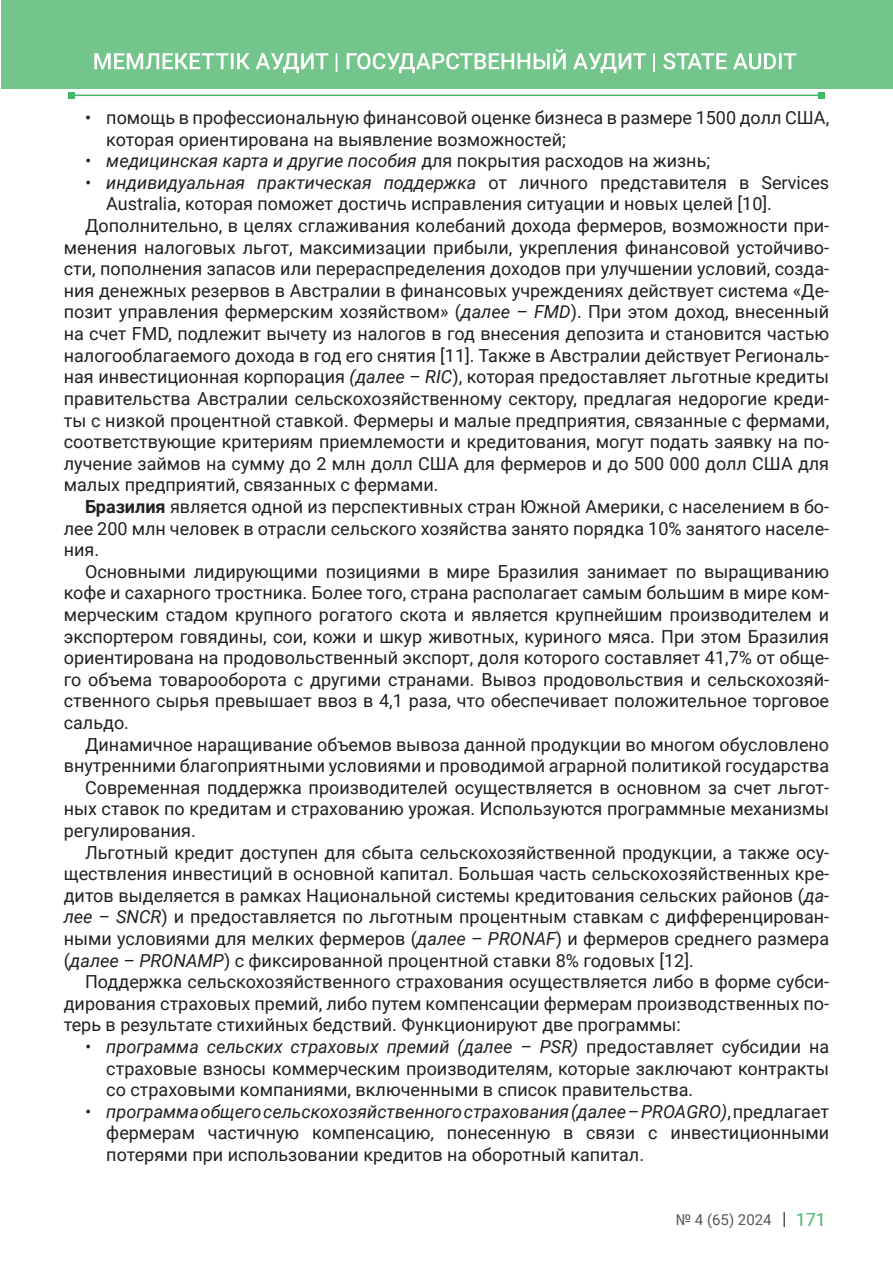
<style>
.page{position:relative;width:893px;height:1263px;background:#fff}
.page>*{position:absolute;margin:0;border:0;box-sizing:border-box;transform-origin:0 0}
.t1{font:18px/21.6px "Roboto";color:#231f20;text-align:justify}
.t2{font:italic 18px "Roboto";color:#231f20}
.t3{font:18px "Roboto";color:#44b869}
.t4{font:15px "Roboto";color:#57585a}
.s1{font-style:normal}
.s2{font-style:italic}
.s3{font-weight:700}
</style>
<div class="page">
<svg style="left:783px;top:1212px;width:2px;height:15px"></svg>
<hr style="left:71px;top:95px;width:748px;height:1px;background:#44b869">
<svg style="left:819px;top:92px;width:6px;height:6px"></svg>
<svg style="left:68px;top:92px;width:6px;height:6px"></svg>
<div style="left:1px;top:0;width:892px;height:89px;background:#74c58b"></div>
<svg style="left:94px;top:49px;width:702px;height:24px"></svg>
<p class="t1" style="left:106px;top:106px;width:724px;text-indent:-21px">• помощь в профессиональную финансовой оценке бизнеса в размере 1500 долл США, которая ориентирована на выявление возможностей;</p>
<p class="t2" style="left:85px;top:148px;width:627px">• медицинская карта и другие пособия <span class="s1">для покрытия расходов на жизнь;</span></p>
<p class="t2" style="left:85px;top:170px;width:746px">• индивидуальная практическая поддержка <span class="s1">от личного представителя в Services</span></p>
<p class="t1" style="left:106px;top:193px;width:667px">Australia, которая поможет достичь исправления ситуации и новых целей [10].</p>
<p class="t1" style="left:85px;top:214px;width:746px">Дополнительно, в целях сглаживания колебаний дохода фермеров, возможности при-</p>
<p class="t1" style="left:64px;top:236px;width:767px">менения налоговых льгот, максимизации прибыли, укрепления финансовой устойчиво-</p>
<p class="t1" style="left:64px;top:257px;width:767px">сти, пополнения запасов или перераспределения доходов при улучшении условий, созда-</p>
<p class="t1" style="left:64px;top:279px;width:767px">ния денежных резервов в Австралии в финансовых учреждениях действует система «Де-</p>
<p class="t1" style="left:64px;top:301px;width:767px">позит управления фермерским хозяйством» (<span class="s2">далее – FMD</span>). При этом доход, внесенный</p>
<p class="t1" style="left:64px;top:322px;width:767px">на счет FMD, подлежит вычету из налогов в год внесения депозита и становится частью</p>
<p class="t1" style="left:64px;top:344px;width:767px">налогооблагаемого дохода в год его снятия [11]. Также в Австралии действует Региональ-</p>
<p class="t1" style="left:64px;top:365px;width:767px">ная инвестиционная корпорация <span class="s2">(далее – RIC</span>), которая предоставляет льготные кредиты</p>
<p class="t1" style="left:64px;top:387px;width:767px">правительства Австралии сельскохозяйственному сектору, предлагая недорогие креди-</p>
<p class="t1" style="left:64px;top:409px;width:767px">ты с низкой процентной ставкой. Фермеры и малые предприятия, связанные с фермами,</p>
<p class="t1" style="left:64px;top:430px;width:767px">соответствующие критериям приемлемости и кредитования, могут подать заявку на по-</p>
<p class="t1" style="left:64px;top:452px;width:767px">лучение займов на сумму до 2 млн долл США для фермеров и до 500 000 долл США для</p>
<p class="t1" style="left:64px;top:473px;width:376px">малых предприятий, связанных с фермами.</p>
<p class="t1" style="left:85px;top:495px;width:746px"><span class="s3">Бразилия</span> является одной из перспективных стран Южной Америки, с населением в бо-</p>
<p class="t1" style="left:64px;top:517px;width:767px">лее 200 млн человек в отрасли сельского хозяйства занято порядка 10% занятого населе-</p>
<p class="t1" style="left:64px;top:538px;width:37px">ния.</p>
<p class="t1" style="left:85px;top:560px;width:746px">Основными лидирующими позициями в мире Бразилия занимает по выращиванию</p>
<p class="t1" style="left:64px;top:581px;width:767px">кофе и сахарного тростника. Более того, страна располагает самым большим в мире ком-</p>
<p class="t1" style="left:64px;top:603px;width:767px">мерческим стадом крупного рогатого скота и является крупнейшим производителем и</p>
<p class="t1" style="left:64px;top:625px;width:767px">экспортером говядины, сои, кожи и шкур животных, куриного мяса. При этом Бразилия</p>
<p class="t1" style="left:64px;top:646px;width:767px">ориентирована на продовольственный экспорт, доля которого составляет 41,7% от обще-</p>
<p class="t1" style="left:64px;top:668px;width:767px">го объема товарооборота с другими странами. Вывоз продовольствия и сельскохозяй-</p>
<p class="t1" style="left:64px;top:689px;width:767px">ственного сырья превышает ввоз в 4,1 раза, что обеспечивает положительное торговое</p>
<p class="t1" style="left:64px;top:711px;width:67px">сальдо.</p>
<p class="t1" style="left:85px;top:733px;width:746px">Динамичное наращивание объемов вывоза данной продукции во многом обусловлено</p>
<p class="t1" style="left:64px;top:754px;width:767px">внутренними благоприятными условиями и проводимой аграрной политикой государства</p>
<p class="t1" style="left:85px;top:776px;width:746px">Современная поддержка производителей осуществляется в основном за счет льгот-</p>
<p class="t1" style="left:64px;top:797px;width:767px">ных ставок по кредитам и страхованию урожая. Используются программные механизмы</p>
<p class="t1" style="left:64px;top:819px;width:133px">регулирования.</p>
<p class="t1" style="left:85px;top:841px;width:746px">Льготный кредит доступен для сбыта сельскохозяйственной продукции, а также осу-</p>
<p class="t1" style="left:64px;top:862px;width:767px">ществления инвестиций в основной капитал. Большая часть сельскохозяйственных кре-</p>
<p class="t1" style="left:64px;top:884px;width:767px">дитов выделяется в рамках Национальной системы кредитования сельских районов (<span class="s2">да-</span></p>
<p class="t1" style="left:64px;top:905px;width:767px"><span class="s2">лее – SNCR</span>) и предоставляется по льготным процентным ставкам с дифференцирован-</p>
<p class="t1" style="left:64px;top:927px;width:767px">ными условиями для мелких фермеров (<span class="s2">далее – PRONAF</span>) и фермеров среднего размера</p>
<p class="t1" style="left:64px;top:949px;width:632px">(<span class="s2">далее – PRONAMP</span>) с фиксированной процентной ставки 8% годовых [12].</p>
<p class="t1" style="left:85px;top:970px;width:746px">Поддержка сельскохозяйственного страхования осуществляется либо в форме субси-</p>
<p class="t1" style="left:64px;top:992px;width:767px">дирования страховых премий, либо путем компенсации фермерам производственных по-</p>
<p class="t1" style="left:64px;top:1013px;width:618px">терь в результате стихийных бедствий. Функционируют две программы:</p>
<p class="t1" style="left:106px;top:1035px;width:724px;text-indent:-21px"><span class="s2">• программа сельских страховых премий (далее – PSR)</span> предоставляет субсидии на страховые взносы коммерческим производителям, которые заключают контракты со страховыми компаниями, включенными в список правительства.</p>
<p class="t1" style="left:106px;top:1100px;width:724px;text-indent:-21px"><span class="s2">• программаобщегосельскохозяйственногострахования(далее–PROAGRO)</span>, предлагает фермерам частичную компенсацию, понесенную в связи с инвестиционными потерями при использовании кредитов на оборотный капитал.</p>
<p class="t4" style="left:676px;top:1209px;width:97px">№ 4 (65) 2024</p>
<p class="t3" style="left:796px;top:1207px;width:32px">171</p>
</div>
